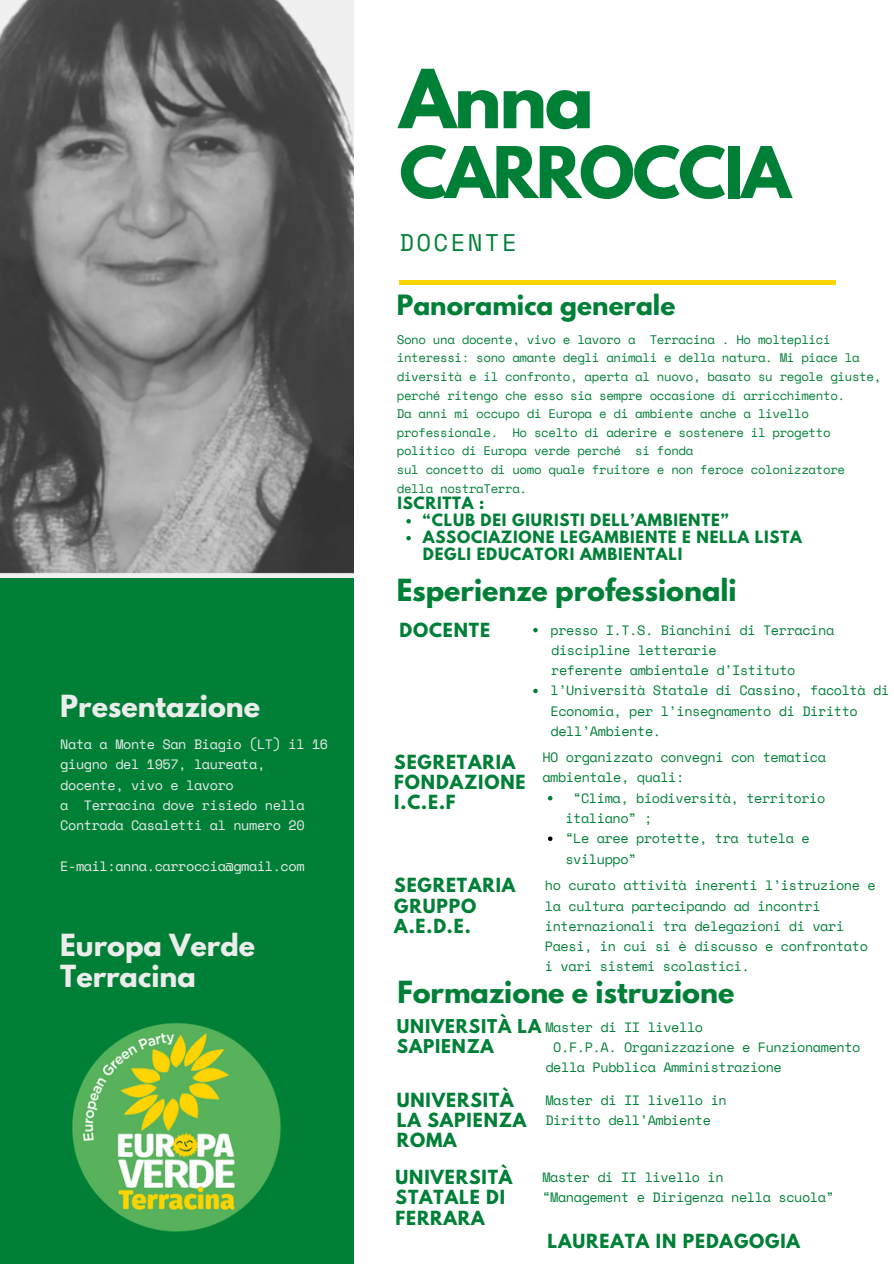
<style>
.page{position:relative;width:894px;height:1264px;background:#fff}
.page>*{position:absolute;margin:0;border:0;box-sizing:border-box;transform-origin:0 0}
.t1{font:700 72px "League Spartan";color:#008037}
.t2{font:700 63px "League Spartan";letter-spacing:-.03em;color:#008037}
.t3{font:700 27px "League Spartan";color:#008037}
.t4{font:700 27px/31.5px "League Spartan";color:#ececec}
.t5{font:700 24.75px "League Spartan";color:#008037}
.t6{font:24px "Space Mono";letter-spacing:.1em;color:#008037}
.t7{font:700 17.25px/20.2px "League Spartan";letter-spacing:.05em;color:#008037}
.t8{font:700 16.95px/19.8px "League Spartan";letter-spacing:.05em;color:#008037}
.t9{font:700 15px/17px "League Spartan";letter-spacing:.05em;color:#008037}
.t10{font:13.5px/20.2px "Space Mono";letter-spacing:-.03em;color:#008037}
.t11{font:13.5px/20.2px "Space Mono";letter-spacing:-.03em;color:#ececec}
.t12{font:12.45px/18.6px "Space Mono";letter-spacing:-.03em;color:#008037}
</style>
<div class="page">
<div style="left:0;top:439px;width:353px;height:824px;background:#008037"></div>
<img style="left:0;top:0;width:353px;height:577px">
<div style="left:399px;top:280px;width:436px;height:5px;background:#fed401"></div>
<img style="left:72px;top:1023px;width:209px;height:209px">
<svg style="left:533px;top:628px;width:4px;height:4px"></svg>
<svg style="left:533px;top:688px;width:4px;height:5px"></svg>
<svg style="left:406px;top:519px;width:5px;height:4px"></svg>
<svg style="left:406px;top:536px;width:5px;height:4px"></svg>
<svg style="left:548px;top:796px;width:4px;height:4px"></svg>
<svg style="left:548px;top:836px;width:4px;height:5px"></svg>
<h3 class="t4" style="left:60px;top:694px;width:201px">Presentazione</h3>
<p class="t11" style="left:60px;top:733px;width:269px">Nata a Monte San Biagio (LT) il 16 giugno del 1957, laureata, docente, vivo e lavoro<br>a Terracina dove risiedo nella<br>Contrada Casaletti al numero 20</p>
<p class="t11" style="left:60px;top:855px;width:246px">E-mail:anna.carroccia@gmail.com</p>
<h3 class="t4" style="left:60px;top:932px;width:196px">Europa Verde<br>Terracina</h3>
<h1 class="t1" style="left:399px;top:63px;width:196px">Anna</h1>
<h2 class="t2" style="left:399px;top:141px;width:393px">CARROCCIA</h2>
<h3 class="t6" style="left:399px;top:224px;width:119px">DOCENTE</h3>
<h3 class="t5" style="left:396px;top:292px;width:280px">Panoramica generale</h3>
<p class="t12" style="left:396px;top:330px;width:486px">Sono una docente, vivo e lavoro a Terracina . Ho molteplici interessi: sono amante degli animali e della natura. Mi piace la diversità e il confronto, aperta al nuovo, basato su regole giuste, perché ritengo che esso sia sempre occasione di arricchimento.<br>Da anni mi occupo di Europa e di ambiente anche a livello professionale. Ho scelto di aderire e sostenere il progetto politico di Europa verde perché si fonda<br>sul concetto di uomo quale fruitore e non feroce colonizzatore della nostraTerra.</p>
<p class="t9" style="left:397px;top:496px;width:89px">ISCRITTA :</p>
<p class="t9" style="left:423px;top:513px;width:380px">“CLUB DEI GIURISTI DELL’AMBIENTE”<br>ASSOCIAZIONE LEGAMBIENTE E NELLA LISTA<br>DEGLI EDUCATORI AMBIENTALI</p>
<h3 class="t3" style="left:396px;top:576px;width:341px">Esperienze professionali</h3>
<p class="t10" style="left:550px;top:619px;width:285px">presso I.T.S. Bianchini di Terracina</p>
<p class="t7" style="left:399px;top:621px;width:92px">DOCENTE</p>
<p class="t10" style="left:551px;top:639px;width:246px">discipline letterarie<br>referente ambientale d'Istituto</p>
<p class="t7" style="left:394px;top:754px;width:133px">SEGRETARIA<br>FONDAZIONE<br>I.C.E.F</p>
<p class="t10" style="left:550px;top:680px;width:340px">l’Università Statale di Cassino, facoltà di<br>Economia, per l’insegnamento di Diritto dell’Ambiente.</p>
<p class="t10" style="left:542px;top:747px;width:285px">HO organizzato convegni con tematica ambientale, quali:</p>
<p class="t10" style="left:565px;top:787px;width:261px;text-indent:8px">“Clima, biodiversità, territorio italiano” ;<br>“Le aree protette, tra tutela e sviluppo”</p>
<p class="t7" style="left:394px;top:877px;width:123px">SEGRETARIA<br>GRUPPO<br>A.E.D.E.</p>
<p class="t10" style="left:544px;top:875px;width:332px">ho curato attività inerenti l’istruzione e la cultura partecipando ad incontri internazionali tra delegazioni di vari Paesi, in cui si è discusso e confrontato i vari sistemi scolastici.</p>
<h3 class="t3" style="left:397px;top:978px;width:338px">Formazione e istruzione</h3>
<p class="t8" style="left:396px;top:1018px;width:146px">UNIVERSITÀ LA<br>SAPIENZA</p>
<p class="t10" style="left:545px;top:1016px;width:159px">Master di II livello</p>
<p class="t10" style="left:553px;top:1036px;width:309px">O.F.P.A. Organizzazione e Funzionamento</p>
<p class="t10" style="left:545px;top:1057px;width:238px">della Pubblica Amministrazione</p>
<p class="t7" style="left:396px;top:1092px;width:131px">UNIVERSITÀ<br>LA SAPIENZA<br>ROMA</p>
<p class="t10" style="left:545px;top:1089px;width:183px">Master di II livello in<br>Diritto dell’Ambiente</p>
<p class="t7" style="left:395px;top:1169px;width:118px">UNIVERSITÀ<br>STATALE DI<br>FERRARA</p>
<p class="t10" style="left:542px;top:1166px;width:293px">Master di II livello in<br>“Management e Dirigenza nella scuola”</p>
<p class="t7" style="left:547px;top:1232px;width:254px">LAUREATA IN PEDAGOGIA</p>
</div>
